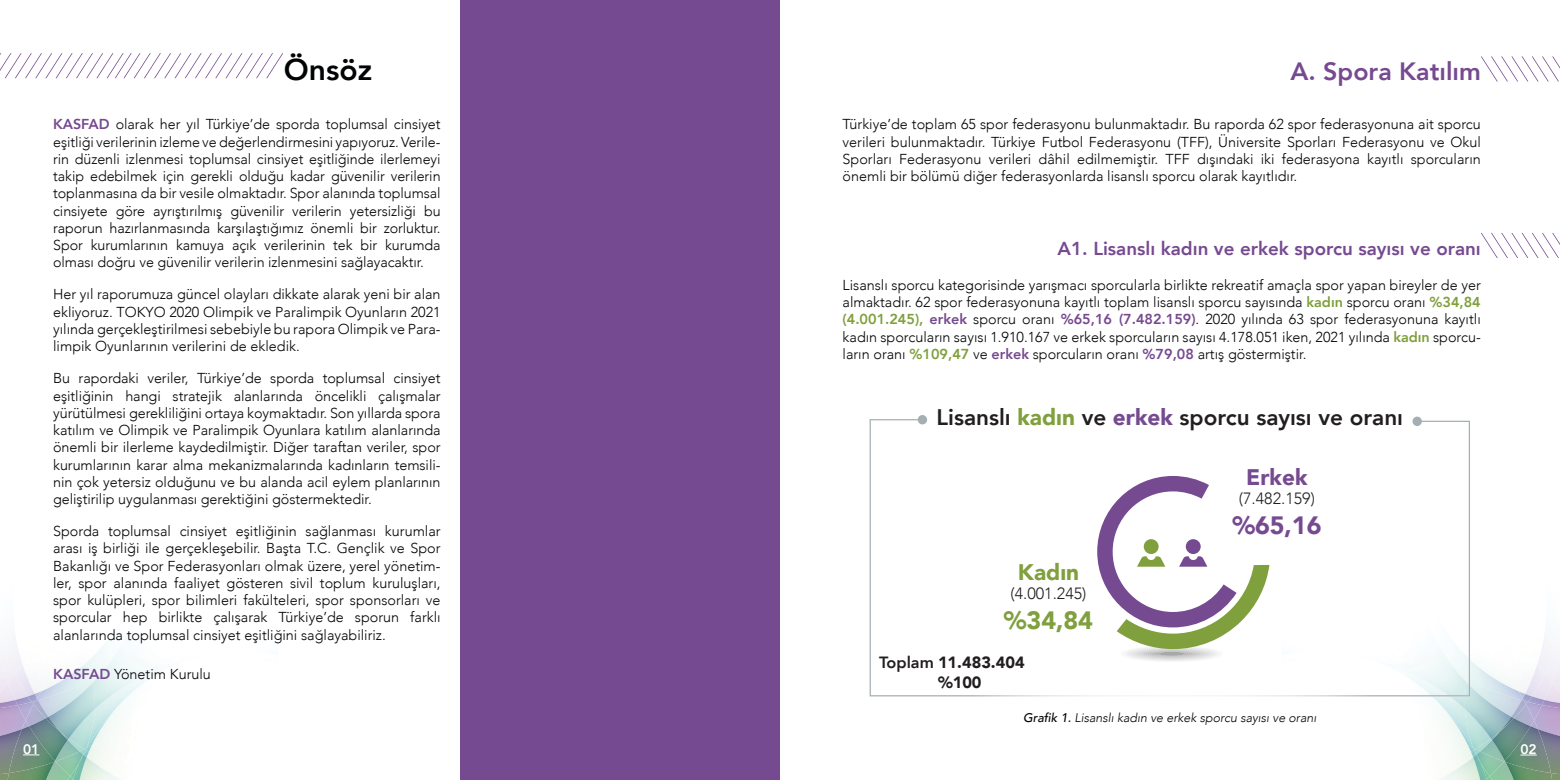
<style>
.page{position:relative;width:1560px;height:780px;background:#fff}
.page>*{position:absolute;margin:0;border:0;box-sizing:border-box;transform-origin:0 0}
.t1{font:800 30px "Avenir";color:#020304}
.t2{font:800 25px "Avenir";color:#764a90}
.t3{font:900 25px "Avenir";color:#764a90}
.t4{font:900 25px "Avenir";color:#809f3d}
.t5{font:800 22.5px "Avenir";color:#221e1f}
.t6{font:900 22.5px "Avenir";color:#764a90}
.t7{font:900 22.5px "Avenir";color:#809f3d}
.t8{font:800 18.75px "Avenir";color:#764a90}
.t9{font:300 16.25px "Avenir";color:#221e1f}
.t10{font:900 16.25px/19.5px "Avenir";color:#221e1f}
.t11{font:300 14.38px/17.2px "Avenir";color:#020304;text-align:justify}
.t12{font:800 13.75px "Avenir";color:#fff}
.t13{font:italic 300 12.5px "Avenir";color:#020304}
.s1{font-weight:800;color:#764a90}
.s2{font-weight:800;color:#809f3d}
.s3{font-weight:900;color:#809f3d}
.s4{font-weight:900;color:#764a90}
.s5{font-weight:800}
.s6{font-weight:500}
</style>
<div class="page">
<svg style="left:0;top:774px;width:8px;height:6px"></svg>
<img style="left:0;top:735px;width:9px;height:39px">
<img style="left:0;top:729px;width:9px;height:6px">
<img style="left:8px;top:761px;width:46px;height:19px">
<img style="left:9px;top:726px;width:46px;height:47px">
<svg style="left:22px;top:720px;width:7px;height:9px"></svg>
<img style="left:18px;top:705px;width:8px;height:15px">
<img style="left:56px;top:762px;width:17px;height:14px">
<img style="left:26px;top:705px;width:8px;height:21px">
<img style="left:29px;top:726px;width:25px;height:34px">
<img style="left:29px;top:718px;width:17px;height:8px">
<img style="left:34px;top:700px;width:14px;height:18px">
<img style="left:48px;top:716px;width:39px;height:22px">
<img style="left:46px;top:716px;width:14px;height:15px">
<img style="left:48px;top:700px;width:41px;height:16px">
<img style="left:0;top:700px;width:18px;height:8px">
<img style="left:87px;top:651px;width:12px;height:11px">
<img style="left:14px;top:664px;width:21px;height:32px">
<img style="left:41px;top:662px;width:48px;height:38px">
<svg style="left:15px;top:691px;width:26px;height:14px"></svg>
<img style="left:87px;top:707px;width:2px;height:24px">
<svg style="left:67px;top:776px;width:6px;height:4px"></svg>
<img style="left:87px;top:762px;width:25px;height:18px">
<img style="left:73px;top:762px;width:14px;height:18px">
<img style="left:89px;top:658px;width:97px;height:108px">
<img style="left:92px;top:668px;width:82px;height:76px">
<svg style="left:54px;top:731px;width:38px;height:31px"></svg>
<svg style="left:23px;top:754px;width:16px;height:1px"></svg>
<div style="left:461px;top:0;width:319px;height:780px;background:#764a90"></div>
<svg style="left:0;top:53px;width:283px;height:25px"></svg>
<svg style="left:1551px;top:774px;width:8px;height:6px"></svg>
<img style="left:1550px;top:729px;width:9px;height:45px">
<img style="left:1492px;top:762px;width:12px;height:18px">
<img style="left:1513px;top:761px;width:38px;height:19px">
<img style="left:1504px;top:773px;width:9px;height:7px">
<img style="left:1504px;top:726px;width:46px;height:47px">
<svg style="left:1530px;top:720px;width:7px;height:9px"></svg>
<img style="left:1533px;top:705px;width:8px;height:15px">
<img style="left:1486px;top:762px;width:17px;height:14px">
<img style="left:1525px;top:704px;width:8px;height:22px">
<img style="left:1505px;top:718px;width:25px;height:42px">
<img style="left:1513px;top:704px;width:12px;height:14px">
<img style="left:1510px;top:700px;width:11px;height:16px">
<img style="left:1470px;top:700px;width:40px;height:38px">
<img style="left:1510px;top:716px;width:3px;height:15px">
<img style="left:1499px;top:716px;width:11px;height:15px">
<img style="left:1541px;top:700px;width:18px;height:8px">
<img style="left:1527px;top:696px;width:17px;height:9px">
<img style="left:1469px;top:502px;width:1px;height:109px">
<img style="left:1469px;top:611px;width:1px;height:24px">
<img style="left:1469px;top:635px;width:1px;height:24px">
<img style="left:1538px;top:636px;width:9px;height:28px">
<img style="left:1525px;top:664px;width:11px;height:30px">
<img style="left:1469px;top:662px;width:49px;height:38px">
<svg style="left:1518px;top:691px;width:13px;height:13px"></svg>
<svg style="left:1469px;top:659px;width:3px;height:36px"></svg>
<svg style="left:1486px;top:776px;width:6px;height:4px"></svg>
<img style="left:1439px;top:775px;width:8px;height:5px">
<img style="left:1451px;top:762px;width:21px;height:10px">
<img style="left:1472px;top:762px;width:14px;height:18px">
<img style="left:1372px;top:696px;width:98px;height:70px">
<img style="left:1407px;top:696px;width:60px;height:48px">
<img style="left:1442px;top:707px;width:30px;height:40px">
<svg style="left:1467px;top:731px;width:38px;height:31px"></svg>
<svg style="left:1481px;top:56px;width:78px;height:25px"></svg>
<svg style="left:1481px;top:233px;width:78px;height:25px"></svg>
<svg style="left:1520px;top:754px;width:16px;height:1px"></svg>
<svg style="left:869px;top:419px;width:600px;height:277px"></svg>
<svg style="left:917px;top:415px;width:10px;height:9px"></svg>
<svg style="left:1412px;top:416px;width:9px;height:10px"></svg>
<svg style="left:1097px;top:476px;width:172px;height:186px"></svg>
<h1 class="t1" style="left:284px;top:46px;width:90px">Önsöz</h1>
<p class="t11" style="left:53px;top:116px;width:389px"><span class="s1">KASFAD</span> olarak her yıl Türkiye’de sporda toplumsal cinsiyet eşitliği verilerinin izleme ve değerlendirmesini yapıyoruz. Verile&shy;rin düzenli izlenmesi toplumsal cinsiyet eşitliğinde ilerlemeyi takip edebilmek için gerekli olduğu kadar güvenilir verilerin toplanmasına da bir vesile olmaktadır. Spor alanında toplumsal cinsiyete göre ayrıştırılmış güvenilir verilerin yetersizliği bu raporun hazırlanmasında karşılaştığımız önemli bir zorluktur.<br>Spor kurumlarının kamuya açık verilerinin tek bir kurumda olması doğru ve güvenilir verilerin izlenmesini sağlayacaktır.</p>
<p class="t11" style="left:53px;top:286px;width:389px">Her yıl raporumuza güncel olayları dikkate alarak yeni bir alan ekliyoruz. TOKYO 2020 Olimpik ve Paralimpik Oyunların 2021 yılında gerçekleştirilmesi sebebiyle bu rapora Olimpik ve Para&shy;limpik Oyunlarının verilerini de ekledik.</p>
<p class="t11" style="left:53px;top:370px;width:389px">Bu rapordaki veriler, Türkiye’de sporda toplumsal cinsiyet eşitliğinin hangi stratejik alanlarında öncelikli çalışmalar yürütülmesi gerekliliğini ortaya koymaktadır. Son yıllarda spora katılım ve Olimpik ve Paralimpik Oyunlara katılım alanlarında önemli bir ilerleme kaydedilmiştir. Diğer taraftan veriler, spor kurumlarının karar alma mekanizmalarında kadınların temsili&shy;nin çok yetersiz olduğunu ve bu alanda acil eylem planlarının geliştirilip uygulanması gerektiğini göstermektedir.</p>
<p class="t11" style="left:53px;top:522px;width:389px">Sporda toplumsal cinsiyet eşitliğinin sağlanması kurumlar arası iş birliği ile gerçekleşebilir. Başta T.C. Gençlik ve Spor Bakanlığı ve Spor Federasyonları olmak üzere, yerel yönetim&shy;ler, spor alanında faaliyet gösteren sivil toplum kuruluşları, spor kulüpleri, spor bilimleri fakülteleri, spor sponsorları ve sporcular hep birlikte çalışarak Türkiye’de sporun farklı alanlarında toplumsal cinsiyet eşitliğini sağlayabiliriz.</p>
<p class="t11" style="left:53px;top:665px;width:159px"><span class="s1">KASFAD</span> Yönetim Kurulu</p>
<p class="t12" style="left:23px;top:738px;width:18px">01</p>
<h2 class="t2" style="left:1290px;top:52px;width:192px">A. Spora Katılım</h2>
<p class="t11" style="left:842px;top:116px;width:639px">Türkiye’de toplam 65 spor federasyonu bulunmaktadır. Bu raporda 62 spor federasyonuna ait sporcu verileri bulunmaktadır. Türkiye Futbol Federasyonu (TFF), Üniversite Sporları Federasyonu ve Okul Sporları Federasyonu verileri dâhil edilmemiştir. TFF dışındaki iki federasyona kayıtlı sporcuların önemli bir bölümü diğer federasyonlarda lisanslı sporcu olarak kayıtlıdır.</p>
<h3 class="t8" style="left:1057px;top:234px;width:424px">A1. Lisanslı kadın ve erkek sporcu sayısı ve oranı</h3>
<p class="t11" style="left:842px;top:276px;width:639px">Lisanslı sporcu kategorisinde yarışmacı sporcularla birlikte rekreatif amaçla spor yapan bireyler de yer almaktadır. 62 spor federasyonuna kayıtlı toplam lisanslı sporcu sayısında <span class="s2">kadın</span> sporcu oranı <span class="s2">%34,84 (4.001.245),</span> <span class="s1">erkek</span> sporcu oranı <span class="s1">%65,16 (7.482.159)</span>. 2020 yılında 63 spor federasyonuna kayıtlı kadın sporcuların sayısı 1.910.167 ve erkek sporcuların sayısı 4.178.051 iken, 2021 yılında <span class="s2">kadın</span> sporcu&shy;ların oranı <span class="s2">%109,47</span> ve <span class="s1">erkek</span> sporcuların oranı <span class="s1">%79,08</span> artış göstermiştir.</p>
<h3 class="t5" style="left:936px;top:400px;width:468px">Lisanslı <span class="s3">kadın</span> ve <span class="s4">erkek</span> sporcu sayısı ve oranı</h3>
<h3 class="t7" style="left:1017px;top:552px;width:63px">Kadın</h3>
<p class="t9" style="left:1010px;top:584px;width:77px">(4.001.245)</p>
<h2 class="t4" style="left:1003px;top:599px;width:91px">%34,84</h2>
<p class="t10" style="left:937px;top:652px;width:88px;text-indent:-59px"><span class="s5">Toplam</span> 11.483.404 %100</p>
<h3 class="t6" style="left:1246px;top:457px;width:63px">Erkek</h3>
<p class="t9" style="left:1238px;top:489px;width:77px">(7.482.159)</p>
<h2 class="t3" style="left:1232px;top:504px;width:91px">%65,16</h2>
<p class="t13" style="left:1022px;top:709px;width:295px"><span class="s6">Grafik 1.</span> Lisanslı kadın ve erkek sporcu sayısı ve oranı</p>
<p class="t12" style="left:1520px;top:738px;width:18px">02</p>
</div>
